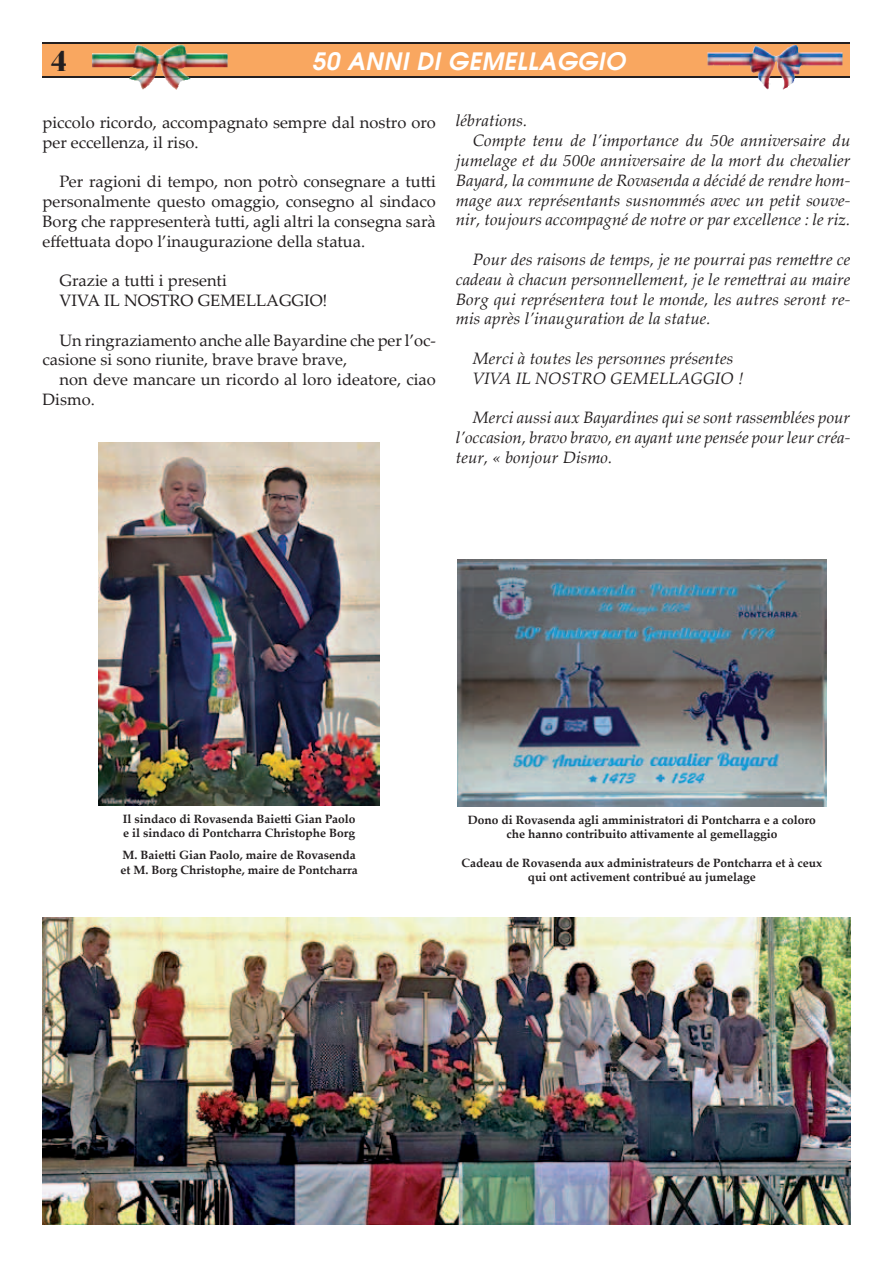
<style>
.page{position:relative;width:893px;height:1263px;background:#fff}
.page>*{position:absolute;margin:0;border:0;box-sizing:border-box;transform-origin:0 0}
.t1{font:900 30px "Bauer Bodoni BT";color:#231f20}
.t2{font:24px "Avalon";letter-spacing:.02em;color:#fff}
.t3{font:italic 16.5px/19.8px "Palatino Linotype";color:#231f20;text-align:justify}
.t4{font:16.5px/19.8px "Palatino Linotype";color:#231f20}
.t5{font:700 12px/14.4px "Palatino Linotype";color:#231f20;text-align:center}
</style>
<div class="page">
<div style="left:43px;top:44px;width:807px;height:34px;background:#f9a760"></div>
<hr style="left:43px;top:77px;width:807px;height:1px;background:#231f20">
<hr style="left:43px;top:43px;width:807px;height:1px;background:#231f20">
<img style="left:758px;top:77px;width:37px;height:12px">
<img style="left:707px;top:45px;width:135px;height:32px">
<img style="left:129px;top:77px;width:61px;height:13px">
<img style="left:92px;top:45px;width:136px;height:32px">
<img style="left:43px;top:918px;width:807px;height:307px">
<img style="left:99px;top:442px;width:281px;height:364px">
<img style="left:457px;top:559px;width:370px;height:247px">
<h1 class="t1" style="left:51px;top:42px;width:18px">4</h1>
<h2 class="t2" style="left:312px;top:45px;width:315px">50 ANNI DI GEMELLAGGIO</h2>
<p class="t4" style="left:43px;top:112px;width:395px">piccolo ricordo, accompagnato sempre dal nostro oro per eccellenza, il riso.</p>
<p class="t4" style="left:43px;top:171px;width:395px;text-align:justify;text-indent:17px">Per ragioni di tempo, non potrò consegnare a tutti personalmente questo omaggio, consegno al sindaco Borg che rappresenterà tutti, agli altri la consegna sarà effettuata dopo l’inaugurazione della statua.</p>
<p class="t4" style="left:60px;top:270px;width:269px">Grazie a tutti i presenti<br>VIVA IL NOSTRO GEMELLAGGIO!</p>
<p class="t4" style="left:43px;top:329px;width:395px;text-indent:17px">Un ringraziamento anche alle Bayardine che per l’oc&shy;casione si sono riunite, brave brave brave,</p>
<p class="t4" style="left:43px;top:369px;width:395px;text-indent:17px">non deve mancare un ricordo al loro ideatore, ciao<br>Dismo.</p>
<p class="t3" style="left:456px;top:110px;width:73px">lébrations.</p>
<p class="t3" style="left:473px;top:130px;width:379px">Compte tenu de l’importance du 50e anniversaire du</p>
<p class="t3" style="left:456px;top:150px;width:396px">jumelage et du 500e anniversaire de la mort du chevalier</p>
<p class="t3" style="left:456px;top:170px;width:396px">Bayard, la commune de Rovasenda a décidé de rendre hom-</p>
<p class="t3" style="left:456px;top:189px;width:396px">mage aux représentants susnommés avec un petit souve-</p>
<p class="t3" style="left:456px;top:209px;width:396px">nir, toujours accompagné de notre or par excellence : le riz.</p>
<p class="t3" style="left:456px;top:249px;width:396px;text-indent:17px">Pour des raisons de temps, je ne pourrai pas remettre ce cadeau à chacun personnellement, je le remettrai au maire Borg qui représentera tout le monde, les autres seront re&shy;mis après l’inauguration de la statue.</p>
<p class="t3" style="left:473px;top:348px;width:272px">Merci à toutes les personnes présentes<br>VIVA IL NOSTRO GEMELLAGGIO !</p>
<p class="t3" style="left:456px;top:407px;width:396px;text-indent:17px">Merci aussi aux Bayardines qui se sont rassemblées pour l’occasion, bravo bravo, en ayant une pensée pour leur créa&shy;teur, « bonjour Dismo.</p>
<p class="t5" style="left:123px;top:811px;width:234px;text-align:left">Il sindaco di Rovasenda Baietti Gian Paolo e il sindaco di Pontcharra Christophe Borg</p>
<p class="t5" style="left:121px;top:847px;width:239px;text-align:left">M. Baietti Gian Paolo, maire de Rovasenda et M. Borg Christophe, maire de Pontcharra</p>
<p class="t5" style="left:468px;top:812px;width:349px">Dono di Rovasenda agli amministratori di Pontcharra e a coloro che hanno contribuito attivamente al gemellaggio</p>
<p class="t5" style="left:462px;top:855px;width:362px">Cadeau de Rovasenda aux administrateurs de Pontcharra et à ceux qui ont activement contribué au jumelage</p>
</div>
